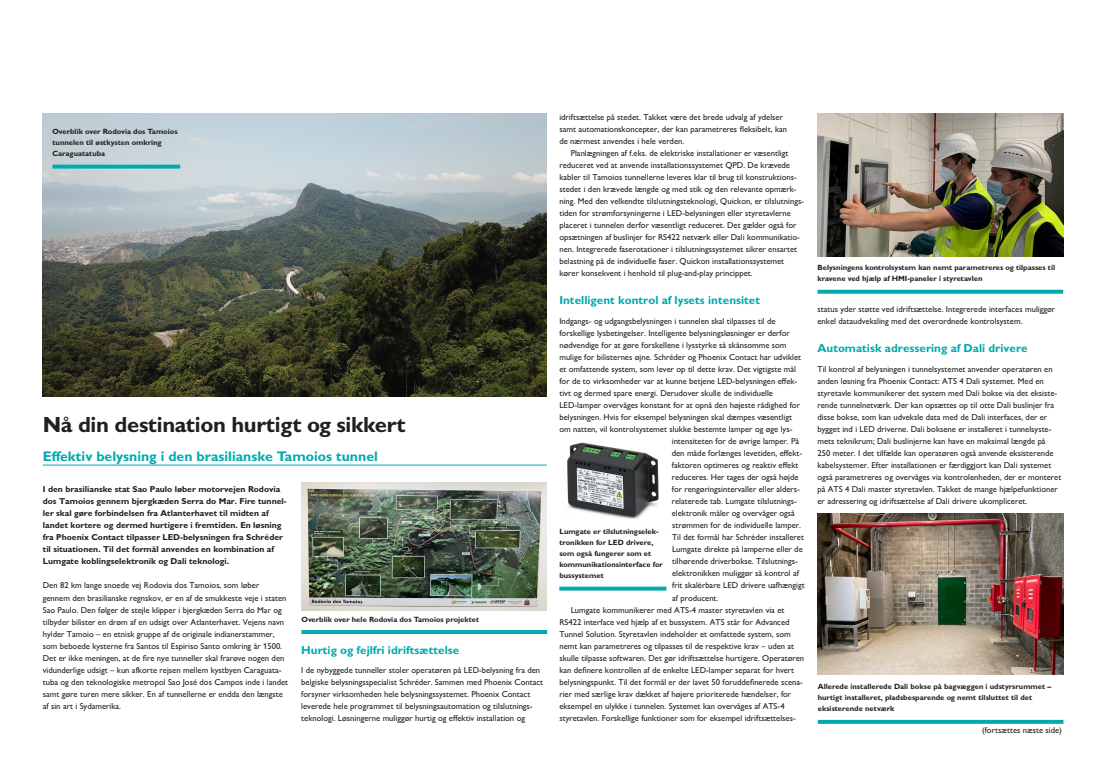
<style>
.page{position:relative;width:1106px;height:766px;background:#fff}
.page>*{position:absolute;margin:0;border:0;box-sizing:border-box;transform-origin:0 0}
._11_Headline{font:700 22px "Px C Gill Alt One";letter-spacing:-.015em;color:#231f20}
._22_Subhead_zweizeilig{font:700 14px "Px C Gill Alt One";color:#00aaad}
._21_Zwischenüberschrift_zweizeilig_Sans{font:700 11.6px "Px C Gill Alt One";color:#00aaad}
._14_Body_text{font:8.6px/12px "Px C Gill Alt One";color:#231f20}
._14_Body_text-2{font:700 8.6px/12px "Px C Gill Alt One";color:#231f20}
._20_Image_text_line_at_bottom{font:700 7.6px/11px "Px C Gill Alt One";color:#231f20}
</style>
<div class="page">
<hr style="left:43px;top:464px;width:504px;height:1px;background:#00aaad">
<hr style="left:301px;top:630px;width:246px;height:3px;background:#00aaad">
<svg style="left:559px;top:586px;width:107px;height:4px"></svg>
<svg style="left:817px;top:289px;width:246px;height:4px"></svg>
<svg style="left:817px;top:719px;width:246px;height:4px"></svg>
<img style="left:43px;top:113px;width:503px;height:283px">
<img style="left:301px;top:482px;width:246px;height:128px">
<img style="left:567px;top:442px;width:92px;height:77px">
<img style="left:817px;top:113px;width:246px;height:143px">
<img style="left:817px;top:513px;width:246px;height:161px">
<svg style="left:52px;top:164px;width:128px;height:4px"></svg>
<p class="_20_Image_text_line_at_bottom" style="left:52px;top:126px;width:127px">Overblik over Rodovia dos Tamoios tunnelen til østkysten omkring<br>Caraguatatuba</p>
<p class="_11_Headline" style="left:43px;top:411px;width:364px">Nå din destination hurtigt og sikkert</p>
<p class="_22_Subhead_zweizeilig" style="left:43px;top:447px;width:337px">Effektiv belysning i den brasilianske Tamoios tunnel</p>
<p class="_14_Body_text-2" style="left:43px;top:483px;width:245px">I den brasilianske stat Sao Paulo løber motorvejen Rodovia dos Tamoios gennem bjergkæden Serra do Mar. Fire tunnel&shy;ler skal gøre forbindelsen fra Atlanterhavet til midten af landet kortere og dermed hurtigere i fremtiden. En løsning fra Phoenix Contact tilpasser LED-belysningen fra Schréder til situationen. Til det formål anvendes en kombination af Lumgate koblingselektronik og Dali teknologi.</p>
<p class="_14_Body_text" style="left:43px;top:579px;width:218px">Den 82 km lange snoede vej Rodovia dos Tamoios, som løber</p>
<p class="_14_Body_text" style="left:43px;top:591px;width:247px">gennem den brasilianske regnskov, er en af de smukkeste veje i staten Sao Paulo. Den følger de stejle klipper i bjergkæden Serra do Mar og tilbyder bilister en drøm af en udsigt over Atlanterhavet. Vejens navn hylder Tamoio – en etnisk gruppe af de originale indianerstammer, som beboede kysterne fra Santos til Espiriso Santo omkring år 1500.<br>Det er ikke meningen, at de fire nye tunneller skal frarøve nogen den vidunderlige udsigt – kun afkorte rejsen mellem kystbyen Caraguata&shy;tuba og den teknologiske metropol Sao José dos Campos inde i landet samt gøre turen mere sikker. En af tunnellerne er endda den længste af sin art i Sydamerika.</p>
<p class="_20_Image_text_line_at_bottom" style="left:301px;top:613px;width:179px">Overblik over hele Rodovia dos Tamoios projektet</p>
<p class="_21_Zwischenüberschrift_zweizeilig_Sans" style="left:301px;top:642px;width:160px">Hurtig og fejlfri idriftsættelse</p>
<p class="_14_Body_text" style="left:301px;top:663px;width:243px">I de nybyggede tunneller stoler operatøren på LED-belysning fra den belgiske belysningsspecialist Schréder. Sammen med Phoenix Contact forsyner virksomheden hele belysningssystemet. Phoenix Contact leverede hele programmet til belysningsautomation og tilslutnings&shy;teknologi. Løsningerne muliggør hurtig og effektiv installation og</p>
<p class="_14_Body_text" style="left:559px;top:111px;width:225px">idriftsættelse på stedet. Takket være det brede udvalg af ydelser</p>
<p class="_14_Body_text" style="left:559px;top:123px;width:229px">samt automationskoncepter, der kan parametreres fleksibelt, kan</p>
<p class="_14_Body_text" style="left:559px;top:135px;width:126px">de nærmest anvendes i hele verden.</p>
<p class="_14_Body_text" style="left:559px;top:147px;width:246px;text-indent:11px">Planlægningen af f.eks. de elektriske installationer er væsentligt reduceret ved at anvende installationssystemet QPD. De krævede kabler til Tamoios tunnellerne leveres klar til brug til konstruktions&shy;stedet i den krævede længde og med stik og den relevante opmærk&shy;ning. Med den velkendte tilslutningsteknologi, Quickon, er tilslutnings&shy;tiden for strømforsyningerne i LED-belysningen eller styretavlerne placeret i tunnelen derfor væsentligt reduceret. Det gælder også for opsætningen af buslinjer for RS422 netværk eller Dali kommunikatio&shy;nen. Integrerede faserotationer i tilslutningssystemet sikrer ensartet belastning på de individuelle faser. Quickon installationssystemet kører konsekvent i henhold til plug-and-play princippet.</p>
<p class="_21_Zwischenüberschrift_zweizeilig_Sans" style="left:559px;top:292px;width:202px">Intelligent kontrol af lysets intensitet</p>
<p class="_14_Body_text" style="left:559px;top:315px;width:218px">Indgangs- og udgangsbelysningen i tunnelen skal tilpasses til de</p>
<p class="_14_Body_text" style="left:559px;top:327px;width:232px">forskellige lysbetingelser. Intelligente belysningsløsninger er derfor</p>
<p class="_14_Body_text" style="left:559px;top:339px;width:229px">nødvendige for at gøre forskellene i lysstyrke så skånsomme som</p>
<p class="_14_Body_text" style="left:559px;top:351px;width:243px">mulige for bilisternes øjne. Schréder og Phoenix Contact har udviklet</p>
<p class="_14_Body_text" style="left:559px;top:363px;width:238px">et omfattende system, som lever op til dette krav. Det vigtigste mål</p>
<p class="_14_Body_text" style="left:559px;top:375px;width:239px">for de to virksomheder var at kunne betjene LED-belysningen effek-</p>
<p class="_14_Body_text" style="left:559px;top:387px;width:215px">tivt og dermed spare energi. Derudover skulle de individuelle</p>
<p class="_14_Body_text" style="left:559px;top:399px;width:242px">LED-lamper overvåges konstant for at opnå den højeste rådighed for</p>
<p class="_14_Body_text" style="left:559px;top:411px;width:234px">belysningen. Hvis for eksempel belysningen skal dæmpes væsentligt</p>
<p class="_14_Body_text" style="left:559px;top:423px;width:235px">om natten, vil kontrolsystemet slukke bestemte lamper og øge lys-</p>
<p class="_14_Body_text" style="left:672px;top:435px;width:129px">intensiteten for de øvrige lamper. På</p>
<p class="_14_Body_text" style="left:672px;top:447px;width:132px">den måde forlænges levetiden, effekt-</p>
<p class="_14_Body_text" style="left:672px;top:459px;width:128px">faktoren optimeres og reaktiv effekt</p>
<p class="_14_Body_text" style="left:672px;top:471px;width:128px">reduceres. Her tages der også højde</p>
<p class="_14_Body_text" style="left:672px;top:483px;width:130px">for rengøringsintervaller eller alders-</p>
<p class="_14_Body_text" style="left:672px;top:495px;width:127px">relaterede tab. Lumgate tilslutnings-</p>
<p class="_14_Body_text" style="left:672px;top:507px;width:125px">elektronik måler og overvåger også</p>
<p class="_14_Body_text" style="left:672px;top:519px;width:131px">strømmen for de individuelle lamper.</p>
<p class="_14_Body_text" style="left:672px;top:531px;width:133px">Til det formål har Schréder installeret</p>
<p class="_14_Body_text" style="left:672px;top:543px;width:132px">Lumgate direkte på lamperne eller de</p>
<p class="_14_Body_text" style="left:672px;top:555px;width:127px">tilhørende driverbokse. Tilslutnings-</p>
<p class="_14_Body_text" style="left:672px;top:567px;width:128px">elektronikken muliggør så kontrol af</p>
<p class="_14_Body_text" style="left:672px;top:579px;width:134px">frit skalérbare LED drivere uafhængigt</p>
<p class="_14_Body_text" style="left:672px;top:591px;width:48px">af producent.</p>
<p class="_14_Body_text" style="left:559px;top:603px;width:246px;text-indent:11px">Lumgate kommunikerer med ATS-4 master styretavlen via et RS422 interface ved hjælp af et bussystem. ATS står for Advanced Tunnel Solution. Styretavlen indeholder et omfattede system, som nemt kan parametreres og tilpasses til de respektive krav – uden at skulle tilpasse softwaren. Det gør idriftsættelse hurtigere. Operatøren kan definere kontrollen af de enkelte LED-lamper separat for hvert belysningspunkt. Til det formål er der lavet 50 foruddefinerede scena&shy;rier med særlige krav dækket af højere prioriterede hændelser, for eksempel en ulykke i tunnelen. Systemet kan overvåges af ATS-4 styretavlen. Forskellige funktioner som for eksempel idriftsættelses-</p>
<p class="_20_Image_text_line_at_bottom" style="left:559px;top:525px;width:105px">Lumgate er tilslutningselek&shy;tronikken for LED drivere, som også fungerer som et kommunikationsinterface for bussystemet</p>
<p class="_20_Image_text_line_at_bottom" style="left:817px;top:262px;width:239px">Belysningens kontrolsystem kan nemt parametreres og tilpasses til kravene ved hjælp af HMI-paneler i styretavlen</p>
<p class="_14_Body_text" style="left:817px;top:303px;width:239px">status yder støtte ved idriftsættelse. Integrerede interfaces muliggør enkel dataudveksling med det overordnede kontrolsystem.</p>
<p class="_21_Zwischenüberschrift_zweizeilig_Sans" style="left:817px;top:340px;width:212px">Automatisk adressering af Dali drivere</p>
<p class="_14_Body_text" style="left:817px;top:363px;width:245px">Til kontrol af belysningen i tunnelsystemet anvender operatøren en anden løsning fra Phoenix Contact: ATS 4 Dali systemet. Med en styretavle kommunikerer det system med Dali bokse via det eksiste&shy;rende tunnelnetværk. Der kan opsættes op til otte Dali buslinjer fra disse bokse, som kan udveksle data med de Dali interfaces, der er bygget ind i LED driverne. Dali boksene er installeret i tunnelsyste&shy;mets teknikrum; Dali buslinjerne kan have en maksimal længde på<br>250 meter. I det tilfælde kan operatøren også anvende eksisterende kabelsystemer. Efter installationen er færdiggjort kan Dali systemet også parametreres og overvåges via kontrolenheden, der er monteret på ATS 4 Dali master styretavlen. Takket de mange hjælpefunktioner er adressering og idriftsættelse af Dali drivere ukompliceret.</p>
<p class="_20_Image_text_line_at_bottom" style="left:817px;top:681px;width:235px">Allerede installerede Dali bokse på bagvæggen i udstyrsrummet – hurtigt installeret, pladsbesparende og nemt tilsluttet til det eksisterende netværk</p>
<p class="_14_Body_text" style="left:982px;top:723px;width:81px">(fortsættes næste side)</p>
</div>
